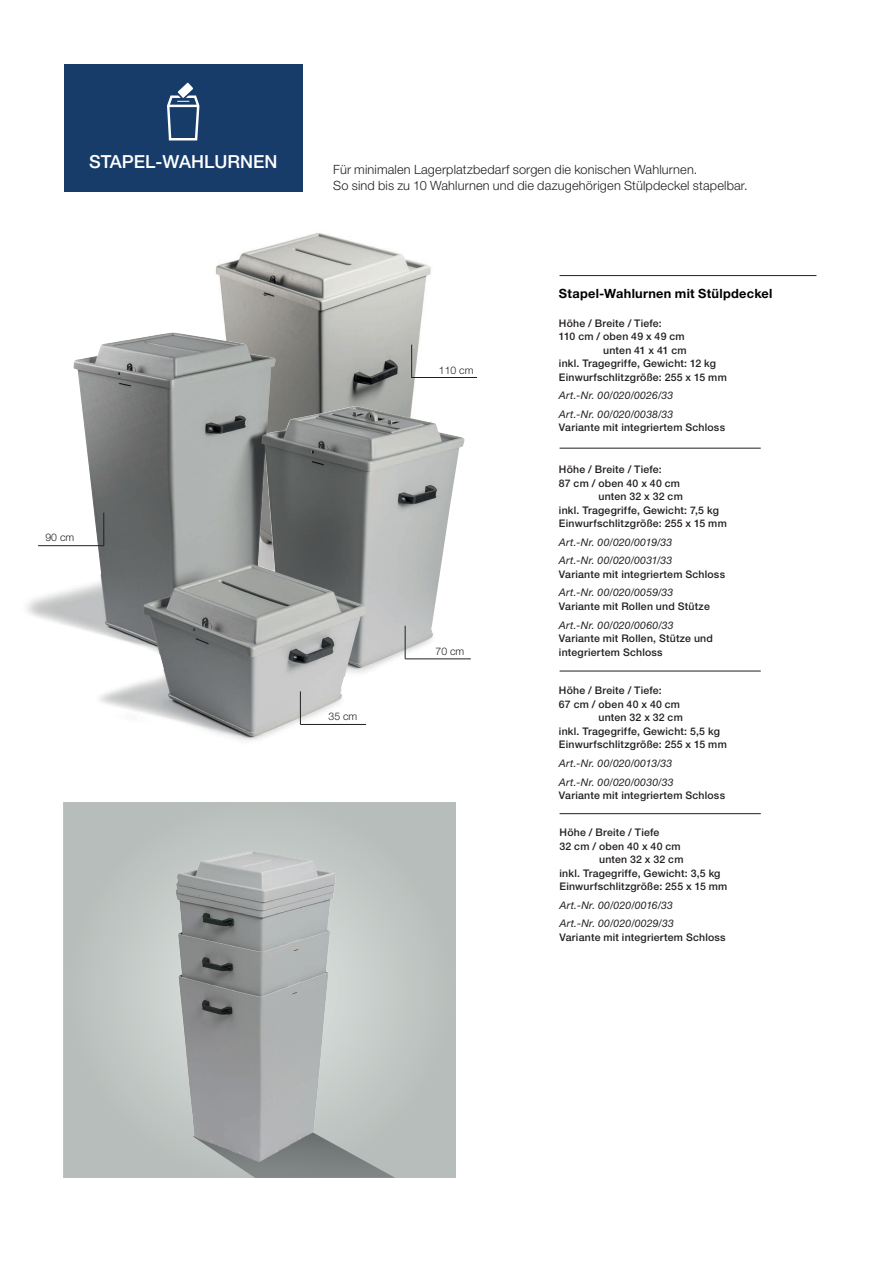
<style>
.page{position:relative;width:893px;height:1263px;background:#fff}
.page>*{position:absolute;margin:0;border:0;box-sizing:border-box;transform-origin:0 0}
.t1{font:500 18px "Helvetica Neue LT Pro";color:#fff}
.t2{font:300 12.75px/16.5px "Helvetica Neue LT Pro";letter-spacing:.015em;color:#231f20}
.t3{font:700 12.75px "Helvetica Neue LT Pro";letter-spacing:.02em;color:#000}
.t4{font:500 10.5px/13.5px "Helvetica Neue LT Pro";letter-spacing:.02em;color:#231f20}
.t5{font:italic 10.5px/18.6px "Helvetica Neue LT Pro";letter-spacing:.025em;color:#231f20}
.t6{font:300 10.5px "Helvetica Neue LT Pro";color:#231f20}
</style>
<div class="page">
<img style="left:215px;top:233px;width:216px;height:99px">
<hr style="left:560px;top:275px;width:256px;height:1px;background:#231f20">
<hr style="left:560px;top:671px;width:201px;height:1px;background:#231f20">
<hr style="left:560px;top:813px;width:201px;height:1px;background:#231f20">
<svg style="left:64px;top:802px;width:391px;height:376px;background:#bcc2bf"></svg>
<svg style="left:193px;top:1124px;width:202px;height:54px;background:#9fa5a3"></svg>
<img style="left:165px;top:840px;width:177px;height:325px">
<div style="left:64px;top:64px;width:239px;height:127px;background:#173c6a"></div>
<svg style="left:167px;top:82px;width:33px;height:59px"></svg>
<img style="left:27px;top:332px;width:437px;height:409px">
<hr style="left:411px;top:377px;width:66px;height:1px;background:#231f20">
<hr style="left:411px;top:345px;width:1px;height:33px;background:#231f20">
<hr style="left:560px;top:448px;width:201px;height:1px;background:#231f20">
<hr style="left:104px;top:513px;width:1px;height:33px;background:#231f20">
<hr style="left:38px;top:545px;width:66px;height:1px;background:#231f20">
<hr style="left:300px;top:691px;width:1px;height:33px;background:#231f20">
<hr style="left:300px;top:724px;width:66px;height:1px;background:#231f20">
<hr style="left:405px;top:626px;width:1px;height:33px;background:#231f20">
<hr style="left:405px;top:659px;width:66px;height:1px;background:#231f20">
<h1 class="t1" style="left:89px;top:151px;width:190px">STAPEL-WAHLURNEN</h1>
<p class="t6" style="left:45px;top:531px;width:30px">90 cm</p>
<p class="t2" style="left:333px;top:161px;width:416px">Für minimalen Lagerplatzbedarf sorgen die konischen Wahlurnen.<br>So sind bis zu 10 Wahlurnen und die dazugehörigen Stülpdeckel stapelbar.</p>
<p class="t6" style="left:439px;top:364px;width:36px">110 cm</p>
<p class="t6" style="left:329px;top:710px;width:30px">35 cm</p>
<p class="t6" style="left:435px;top:645px;width:30px">70 cm</p>
<p class="t3" style="left:559px;top:285px;width:215px">Stapel-Wahlurnen mit Stülpdeckel</p>
<p class="t4" style="left:559px;top:316px;width:104px">Höhe / Breite / Tiefe:</p>
<p class="t4" style="left:559px;top:330px;width:127px">110 cm / oben 49 x 49 cm</p>
<p class="t4" style="left:603px;top:343px;width:85px">unten 41 x 41 cm</p>
<p class="t4" style="left:559px;top:357px;width:159px">inkl. Tragegriffe, Gewicht: 12 kg</p>
<p class="t4" style="left:559px;top:370px;width:169px">Einwurfschlitzgröße: 255 x 15 mm</p>
<p class="t5" style="left:559px;top:386px;width:116px">Art.-Nr. 00/020/0026/33<br>Art.-Nr. 00/020/0038/33</p>
<p class="t4" style="left:559px;top:421px;width:168px">Variante mit integriertem Schloss</p>
<p class="t4" style="left:559px;top:462px;width:104px">Höhe / Breite / Tiefe:</p>
<p class="t4" style="left:559px;top:476px;width:123px">87 cm / oben 40 x 40 cm</p>
<p class="t4" style="left:598px;top:489px;width:86px">unten 32 x 32 cm</p>
<p class="t4" style="left:559px;top:503px;width:161px">inkl. Tragegriffe, Gewicht: 7,5 kg</p>
<p class="t4" style="left:559px;top:516px;width:169px">Einwurfschlitzgröße: 255 x 15 mm</p>
<p class="t5" style="left:559px;top:532px;width:115px">Art.-Nr. 00/020/0019/33<br>Art.-Nr. 00/020/0031/33</p>
<p class="t4" style="left:559px;top:567px;width:168px">Variante mit integriertem Schloss</p>
<p class="t5" style="left:559px;top:583px;width:116px">Art.-Nr. 00/020/0059/33</p>
<p class="t4" style="left:559px;top:599px;width:152px">Variante mit Rollen und Stütze</p>
<p class="t5" style="left:559px;top:615px;width:116px">Art.-Nr. 00/020/0060/33</p>
<p class="t4" style="left:559px;top:631px;width:156px">Variante mit Rollen, Stütze und integriertem Schloss</p>
<p class="t4" style="left:559px;top:684px;width:104px">Höhe / Breite / Tiefe:</p>
<p class="t4" style="left:559px;top:697px;width:123px">67 cm / oben 40 x 40 cm</p>
<p class="t4" style="left:598px;top:711px;width:86px">unten 32 x 32 cm</p>
<p class="t4" style="left:559px;top:724px;width:162px">inkl. Tragegriffe, Gewicht: 5,5 kg</p>
<p class="t4" style="left:559px;top:738px;width:169px">Einwurfschlitzgröße: 255 x 15 mm</p>
<p class="t5" style="left:559px;top:754px;width:116px">Art.-Nr. 00/020/0013/33<br>Art.-Nr. 00/020/0030/33</p>
<p class="t4" style="left:559px;top:788px;width:168px">Variante mit integriertem Schloss</p>
<p class="t4" style="left:560px;top:825px;width:101px">Höhe / Breite / Tiefe</p>
<p class="t4" style="left:560px;top:839px;width:123px">32 cm / oben 40 x 40 cm</p>
<p class="t4" style="left:599px;top:852px;width:86px">unten 32 x 32 cm</p>
<p class="t4" style="left:560px;top:866px;width:162px">inkl. Tragegriffe, Gewicht: 3,5 kg</p>
<p class="t4" style="left:560px;top:879px;width:169px">Einwurfschlitzgröße: 255 x 15 mm</p>
<p class="t5" style="left:560px;top:895px;width:116px">Art.-Nr. 00/020/0016/33<br>Art.-Nr. 00/020/0029/33</p>
<p class="t4" style="left:560px;top:930px;width:168px">Variante mit integriertem Schloss</p>
</div>
